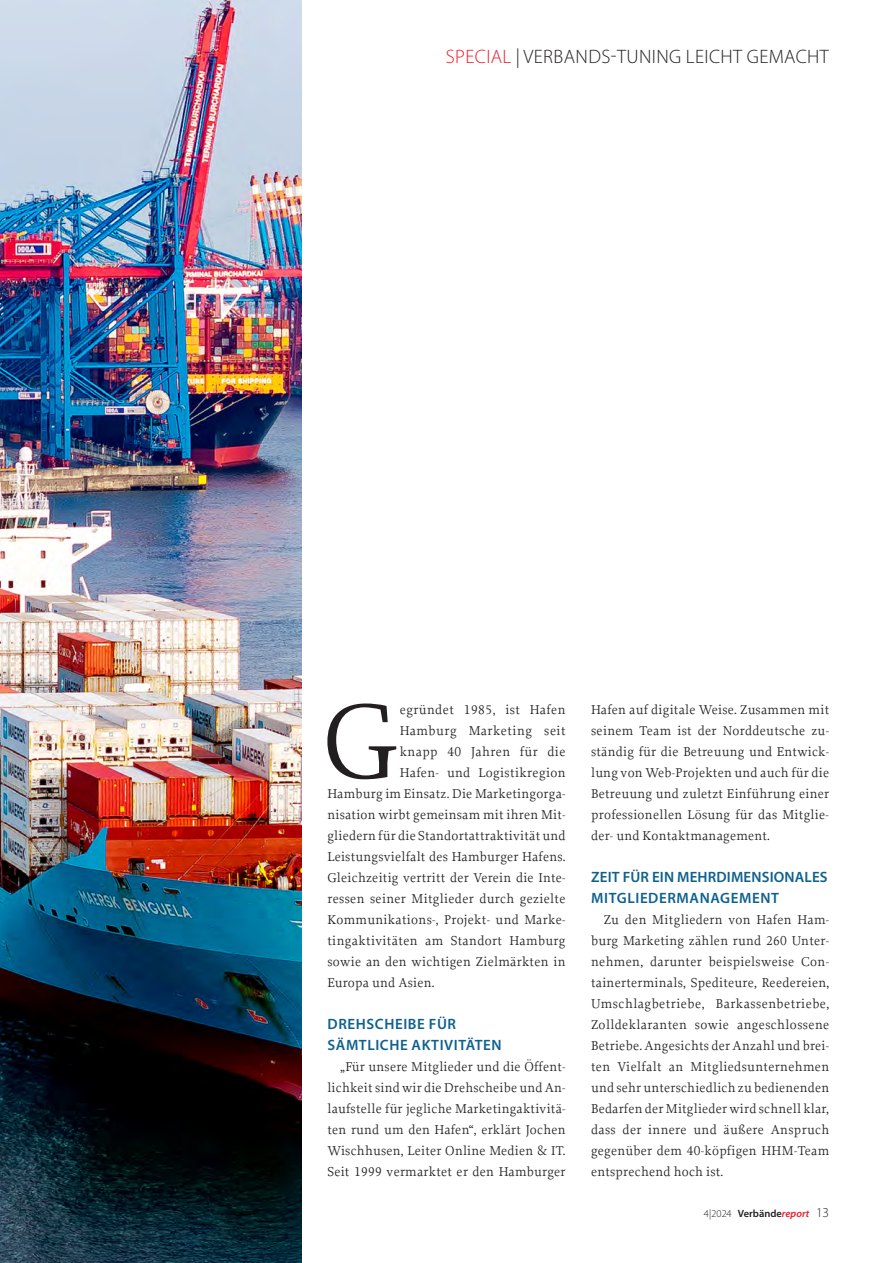
<style>
.page{position:relative;width:893px;height:1263px;background:#fff}
.page>*{position:absolute;margin:0;border:0;box-sizing:border-box;transform-origin:0 0}
.t1{font:109.8px "Proforma";color:#231f20}
.t2{font:300 19.5px "Myriad Pro";letter-spacing:.02em;color:#231f20}
.t3{font:600 15px/21px "Myriad Pro";letter-spacing:.01em;color:#0f618e}
.t4{font:600 15px/21px "Myriad Pro";letter-spacing:.04em;color:#0f618e}
.t5{font:13.5px/21px "Proforma";letter-spacing:.02em;color:#231f20;text-align:justify}
.t6{font:13.5px "Proforma";letter-spacing:.04em;color:#231f20}
.t7{font:600 10.5px "Myriad Pro";color:#231f20}
.s1{color:#ee1b2a}
.s2{font-weight:300}
.s3{font-style:italic;color:#ee1b2a}
.s4{font-weight:300;font-size:13.5px}
</style>
<div class="page">
<img style="left:0;top:0;width:302px;height:1263px">
<h2 class="t2" style="left:446px;top:45px;width:385px"><span class="s1">SPECIAL</span> | VERBANDS-TUNING LEICHT GEMACHT</h2>
<h1 class="t1" style="left:322px;top:674px;width:77px">G</h1>
<p class="t5" style="left:400px;top:699px;width:167px">egründet 1985, ist Hafen</p>
<p class="t6" style="left:400px;top:722px;width:167px">Hamburg Marketing seit</p>
<p class="t5" style="left:400px;top:741px;width:167px">knapp 40 Jahren für die</p>
<p class="t5" style="left:400px;top:762px;width:167px">Hafen- und Logistikregion</p>
<p class="t5" style="left:327px;top:783px;width:240px">Hamburg im Einsatz. Die Marketingorga-</p>
<p class="t5" style="left:327px;top:804px;width:240px">nisation wirbt gemeinsam mit ihren Mit-</p>
<p class="t5" style="left:327px;top:825px;width:240px">gliedern für die Standortattraktivität und</p>
<p class="t5" style="left:327px;top:846px;width:240px">Leistungsvielfalt des Hamburger Hafens.</p>
<p class="t5" style="left:327px;top:867px;width:240px">Gleichzeitig vertritt der Verein die Inte-</p>
<p class="t5" style="left:327px;top:888px;width:240px">ressen seiner Mitglieder durch gezielte</p>
<p class="t5" style="left:327px;top:909px;width:240px">Kommunikations-, Projekt- und Marke-</p>
<p class="t5" style="left:327px;top:930px;width:240px">tingaktivitäten am Standort Hamburg</p>
<p class="t5" style="left:327px;top:951px;width:240px">sowie an den wichtigen Zielmärkten in</p>
<p class="t5" style="left:327px;top:972px;width:109px">Europa und Asien.</p>
<p class="t4" style="left:328px;top:1013px;width:176px">DREHSCHEIBE FÜR<br>SÄMTLICHE AKTIVITÄTEN</p>
<p class="t5" style="left:327px;top:1056px;width:240px;text-indent:13px">„Für unsere Mitglieder und die Öffent&shy;lichkeit sind wir die Drehscheibe und An&shy;laufstelle für jegliche Marketingaktivitä&shy;ten rund um den Hafen“, erklärt Jochen Wischhusen, Leiter Online Medien &amp; IT.<br>Seit 1999 vermarktet er den Hamburger</p>
<p class="t5" style="left:591px;top:699px;width:240px">Hafen auf digitale Weise. Zusammen mit seinem Team ist der Norddeutsche zu&shy;ständig für die Betreuung und Entwick&shy;lung von Web-Projekten und auch für die Betreuung und zuletzt Einführung einer professionellen Lösung für das Mitglie&shy;der- und Kontaktmanagement.</p>
<p class="t3" style="left:591px;top:866px;width:238px">ZEIT FÜR EIN MEHRDIMENSIONALES<br>MITGLIEDERMANAGEMENT</p>
<p class="t5" style="left:591px;top:909px;width:240px;text-indent:13px">Zu den Mitgliedern von Hafen Ham&shy;burg Marketing zählen rund 260 Unter&shy;nehmen, darunter beispielsweise Con&shy;tainerterminals, Spediteure, Reedereien, Umschlagbetriebe, Barkassenbetriebe, Zolldeklaranten sowie angeschlossene Betriebe. Angesichts der Anzahl und brei&shy;ten Vielfalt an Mitgliedsunternehmen und sehr unterschiedlich zu bedienenden Bedarfen der Mitglieder wird schnell klar, dass der innere und äußere Anspruch gegenüber dem 40-köpfigen HHM-Team entsprechend hoch ist.</p>
<p class="t7" style="left:704px;top:1207px;width:127px"><span class="s2">4|2024</span> Verbände<span class="s3">report</span> <span class="s4">13</span></p>
</div>
